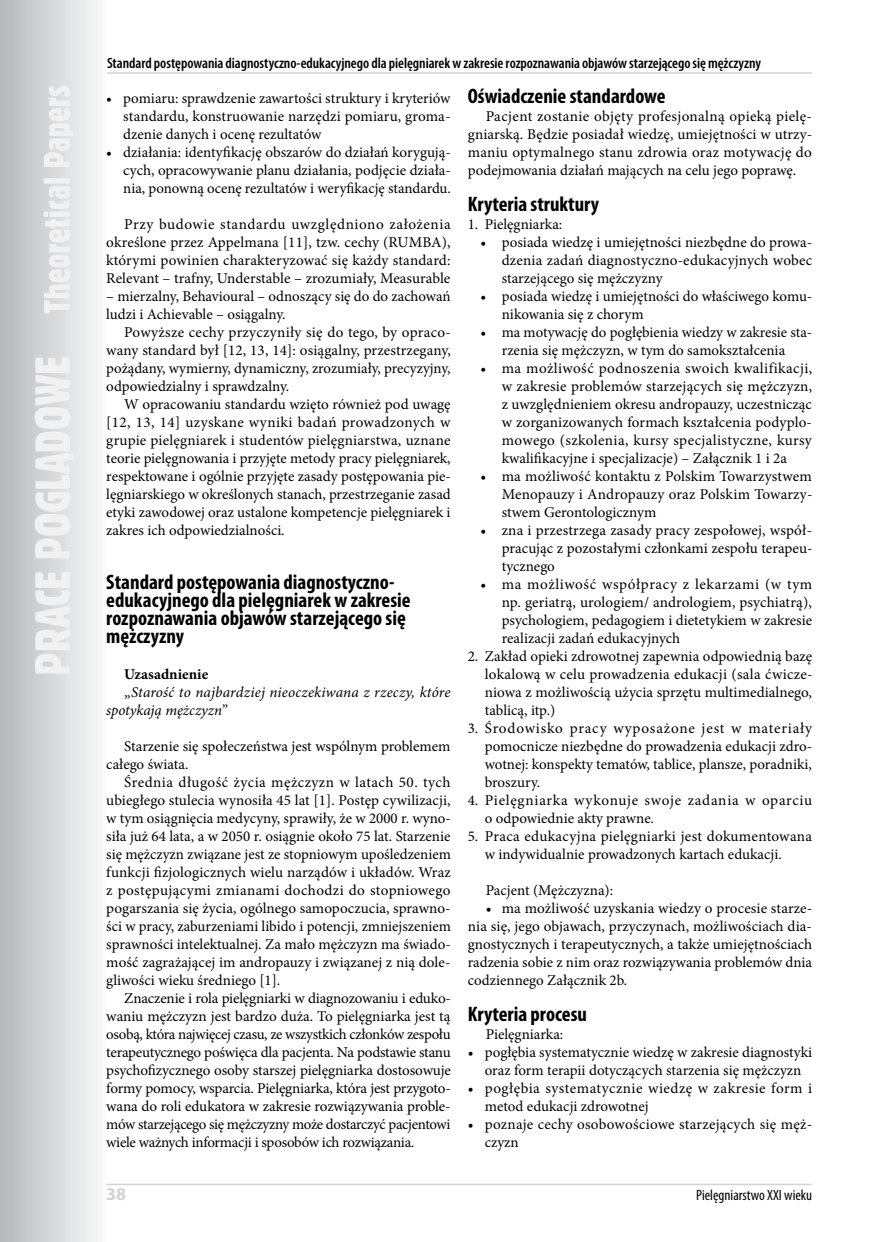
<style>
.page{position:relative;width:876px;height:1242px;background:#fff}
.page>*{position:absolute;margin:0;border:0;box-sizing:border-box;transform-origin:0 0}
.t1{font:700 condensed 21px/18px "Myriad Pro";color:#000}
.t2{font:700 18px "Myriad Pro";color:#d1d3d4}
.t3{font:15px/18px "Minion Pro";color:#000;text-align:justify}
.t4{font:600 condensed 15px "Myriad Pro";letter-spacing:-.005em;color:#000}
.t5{font:15px/18px "Minion Pro";letter-spacing:.03em;color:#000}
.t6{font:italic 15px "Minion Pro";letter-spacing:.005em;color:#000}
.t7{font:15px/18px "Minion Pro";letter-spacing:.04em;color:#000}
.t8{font:condensed 15px "Myriad Pro";color:#000}
.t9{font:700 15px "Minion Pro";color:#000}
.s1{font-style:normal}
</style>
<div class="page">
<svg style="left:0;top:0;width:108px;height:1242px"></svg>
<svg style="left:35px;top:86px;width:39px;height:587px"></svg>
<hr style="left:106px;top:1183px;width:706px;height:2px;background:#d1d3d4">
<hr style="left:107px;top:72px;width:705px;height:2px;background:#d1d3d4">
<p class="t4" style="left:107px;top:54px;width:655px">Standard postępowania diagnostyczno-edukacyjnego dla pielęgniarek w zakresie rozpoznawania objawów starzejącego się mężczyzny</p>
<p class="t3" style="left:123px;top:89px;width:329px;text-indent:-17px">• pomiaru: sprawdzenie zawartości struktury i kryteriów standardu, konstruowanie narzędzi pomiaru, groma&shy;dzenie danych i ocenę rezultatów</p>
<p class="t3" style="left:123px;top:143px;width:329px;text-indent:-17px">• działania: identyfikację obszarów do działań korygują&shy;cych, opracowywanie planu działania, podjęcie działa&shy;nia, ponowną ocenę rezultatów i weryfikację standardu.</p>
<p class="t3" style="left:106px;top:215px;width:346px;text-indent:18px">Przy budowie standardu uwzględniono założenia określone przez Appelmana [11], tzw. cechy (RUMBA), którymi powinien charakteryzować się każdy standard:<br>Relevant – trafny, Understable – zrozumiały, Measurable</p>
<p class="t3" style="left:106px;top:287px;width:346px">– mierzalny, Behavioural – odnoszący się do do zachowań ludzi i Achievable – osiągalny.</p>
<p class="t3" style="left:106px;top:323px;width:346px;text-indent:18px">Powyższe cechy przyczyniły się do tego, by opraco&shy;wany standard był [12, 13, 14]: osiągalny, przestrzegany, pożądany, wymierny, dynamiczny, zrozumiały, precyzyjny, odpowiedzialny i sprawdzalny.</p>
<p class="t3" style="left:106px;top:395px;width:346px;text-indent:18px">W opracowaniu standardu wzięto również pod uwagę [12, 13, 14] uzyskane wyniki badań prowadzonych w grupie pielęgniarek i studentów pielęgniarstwa, uznane teorie pielęgnowania i przyjęte metody pracy pielęgniarek, respektowane i ogólnie przyjęte zasady postępowania pie&shy;lęgniarskiego w określonych stanach, przestrzeganie zasad etyki zawodowej oraz ustalone kompetencje pielęgniarek i zakres ich odpowiedzialności.</p>
<h1 class="t1" style="left:106px;top:573px;width:306px">Standard postępowania diagnostyczno&shy;edukacyjnego dla pielęgniarek w zakresie rozpoznawania objawów starzejącego się mężczyzny</h1>
<p class="t9" style="left:124px;top:664px;width:86px">Uzasadnienie</p>
<p class="t6" style="left:124px;top:682px;width:328px"><span class="s1">„</span>Starość to najbardziej nieoczekiwana z rzeczy, które</p>
<p class="t6" style="left:106px;top:700px;width:123px">spotykają mężczyzn<span class="s1">”</span></p>
<p class="t3" style="left:106px;top:737px;width:346px;text-indent:18px">Starzenie się społeczeństwa jest wspólnym problemem całego świata.</p>
<p class="t3" style="left:106px;top:773px;width:346px;text-indent:18px">Średnia długość życia mężczyzn w latach 50. tych ubiegłego stulecia wynosiła 45 lat [1]. Postęp cywilizacji, w tym osiągnięcia medycyny, sprawiły, że w 2000 r. wyno&shy;siła już 64 lata, a w 2050 r. osiągnie około 75 lat. Starzenie się mężczyzn związane jest ze stopniowym upośledzeniem funkcji fizjologicznych wielu narządów i układów. Wraz z postępującymi zmianami dochodzi do stopniowego pogarszania się życia, ogólnego samopoczucia, sprawno&shy;ści w pracy, zaburzeniami libido i potencji, zmniejszeniem sprawności intelektualnej. Za mało mężczyzn ma świado&shy;mość zagrażającej im andropauzy i związanej z nią dole&shy;gliwości wieku średniego [1].</p>
<p class="t3" style="left:106px;top:989px;width:346px;text-indent:18px">Znaczenie i rola pielęgniarki w diagnozowaniu i eduko&shy;waniu mężczyzn jest bardzo duża. To pielęgniarka jest tą osobą, która najwięcej czasu, ze wszystkich członków zespołu terapeutycznego poświęca dla pacjenta. Na podstawie stanu psychofizycznego osoby starszej pielęgniarka dostosowuje formy pomocy, wsparcia. Pielęgniarka, która jest przygoto&shy;wana do roli edukatora w zakresie rozwiązywania proble&shy;mów starzejącego się mężczyzny może dostarczyć pacjentowi wiele ważnych informacji i sposobów ich rozwiązania.</p>
<h1 class="t1" style="left:468px;top:87px;width:199px">Oświadczenie standardowe</h1>
<p class="t3" style="left:468px;top:107px;width:346px;text-indent:18px">Pacjent zostanie objęty profesjonalną opieką pielę&shy;gniarską. Będzie posiadał wiedzę, umiejętności w utrzy&shy;maniu optymalnego stanu zdrowia oraz motywację do podejmowania działań mających na celu jego poprawę.</p>
<h1 class="t1" style="left:468px;top:195px;width:133px">Kryteria struktury</h1>
<p class="t3" style="left:468px;top:215px;width:96px">1. Pielęgniarka:</p>
<p class="t3" style="left:502px;top:233px;width:312px;text-indent:-21px">• posiada wiedzę i umiejętności niezbędne do prowa&shy;dzenia zadań diagnostyczno-edukacyjnych wobec starzejącego się mężczyzny</p>
<p class="t3" style="left:502px;top:287px;width:312px;text-indent:-21px">• posiada wiedzę i umiejętności do właściwego komu&shy;nikowania się z chorym</p>
<p class="t3" style="left:480px;top:323px;width:333px;text-align:center">• ma motywację do pogłębienia wiedzy w zakresie sta&shy;rzenia się mężczyzn, w tym do samokształcenia</p>
<p class="t3" style="left:502px;top:359px;width:312px;text-indent:-21px">• ma możliwość podnoszenia swoich kwalifikacji, w zakresie problemów starzejących się mężczyzn, z uwzględnieniem okresu andropauzy, uczestnicząc w zorganizowanych formach kształcenia podyplo&shy;mowego (szkolenia, kursy specjalistyczne, kursy kwalifikacyjne i specjalizacje) – Załącznik 1 i 2a</p>
<p class="t3" style="left:502px;top:467px;width:312px;text-indent:-21px">• ma możliwość kontaktu z Polskim Towarzystwem Menopauzy i Andropauzy oraz Polskim Towarzy&shy;stwem Gerontologicznym</p>
<p class="t3" style="left:502px;top:521px;width:312px;text-indent:-21px">• zna i przestrzega zasady pracy zespołowej, współ&shy;pracując z pozostałymi członkami zespołu terapeu&shy;tycznego</p>
<p class="t3" style="left:502px;top:575px;width:312px;text-indent:-21px">• ma możliwość współpracy z lekarzami (w tym np. geriatrą, urologiem/ andrologiem, psychiatrą), psychologiem, pedagogiem i dietetykiem w zakresie realizacji zadań edukacyjnych</p>
<p class="t3" style="left:485px;top:647px;width:329px;text-indent:-17px">2. Zakład opieki zdrowotnej zapewnia odpowiednią bazę lokalową w celu prowadzenia edukacji (sala ćwicze&shy;niowa z możliwością użycia sprzętu multimedialnego, tablicą, itp.)</p>
<p class="t3" style="left:485px;top:719px;width:329px;text-indent:-17px">3. Środowisko pracy wyposażone jest w materiały pomocnicze niezbędne do prowadzenia edukacji zdro&shy;wotnej: konspekty tematów, tablice, plansze, poradniki, broszury.</p>
<p class="t7" style="left:485px;top:791px;width:329px;text-indent:-17px">4. Pielęgniarka wykonuje swoje zadania w oparciu o odpowiednie akty prawne.</p>
<p class="t3" style="left:485px;top:827px;width:329px;text-indent:-17px">5. Praca edukacyjna pielęgniarki jest dokumentowana w indywidualnie prowadzonych kartach edukacji.</p>
<p class="t3" style="left:486px;top:881px;width:129px">Pacjent (Mężczyzna):</p>
<p class="t3" style="left:468px;top:899px;width:346px;text-indent:18px">• ma możliwość uzyskania wiedzy o procesie starze&shy;nia się, jego objawach, przyczynach, możliwościach dia&shy;gnostycznych i terapeutycznych, a także umiejętnościach radzenia sobie z nim oraz rozwiązywania problemów dnia codziennego Załącznik 2b.</p>
<h1 class="t1" style="left:468px;top:1005px;width:121px">Kryteria procesu</h1>
<p class="t3" style="left:486px;top:1025px;width:79px">Pielęgniarka:</p>
<p class="t3" style="left:468px;top:1043px;width:346px;text-align:center">• pogłębia systematycznie wiedzę w zakresie diagnostyki oraz form terapii dotyczących starzenia się mężczyzn</p>
<p class="t5" style="left:485px;top:1079px;width:329px;text-indent:-17px">• pogłębia systematycznie wiedzę w zakresie form i metod edukacji zdrowotnej</p>
<p class="t3" style="left:485px;top:1115px;width:329px;text-indent:-17px">• poznaje cechy osobowościowe starzejących się męż&shy;czyzn</p>
<p class="t2" style="left:106px;top:1182px;width:21px">38</p>
<p class="t8" style="left:696px;top:1186px;width:118px">Pielęgniarstwo XXI wieku</p>
</div>
